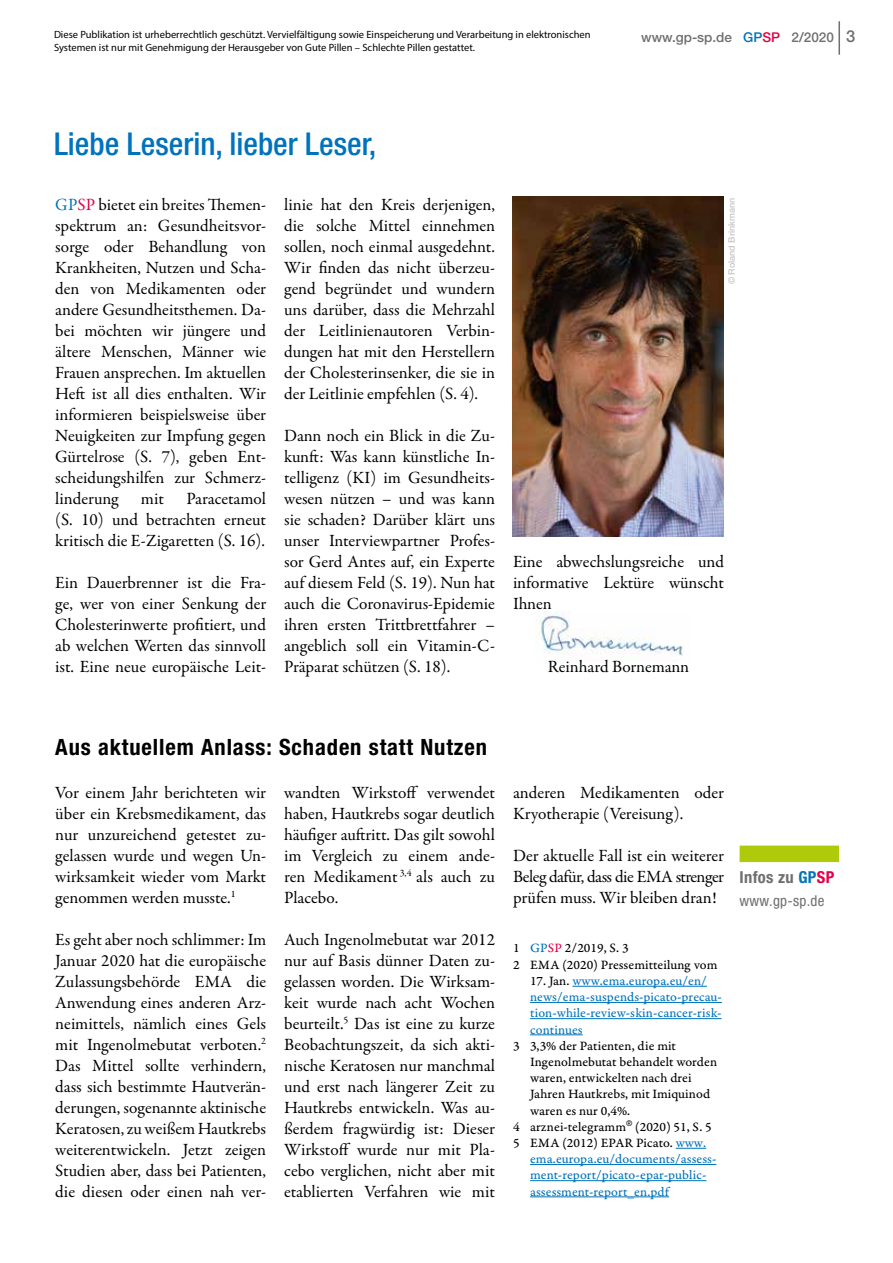
<style>
.page{position:relative;width:893px;height:1263px;background:#fff}
.page>*{position:absolute;margin:0;border:0;box-sizing:border-box;transform-origin:0 0}
.t1{font:500 condensed 31.5px "Helvetica Neue LT Std";color:#0073bc}
.t2{font:700 condensed 22.5px "Helvetica Neue LT";letter-spacing:.04em;color:#000}
.t3{font:17.25px/21px "Garamond Premr Pro";letter-spacing:-.005em;color:#000;text-align:justify}
.t4{font:700 condensed 16.5px "Helvetica Neue LT";letter-spacing:.02em;color:#706f6f}
.t5{font:condensed 15px "Helvetica Neue LT";letter-spacing:.02em;color:#706f6f}
.t6{font:13.5px/16.2px "Garamond Premr Pro Capt";color:#000}
.t7{font:13.5px/16.2px "Garamond Premr Pro Capt";color:#0073bc}
.t8{font:500 13.5px "Helvetica Neue LT";color:#706f6f}
.t9{font:10.5px/12.6px "Myriad Pro";color:#000}
.t10{font:500 9px "Helvetica Neue LT";color:#c6c6c6}
.s1{color:#0073bc}
.s2{color:#e50046}
.s3{font-size:16.5px}
.s4{color:#000}
</style>
<div class="page">
<hr style="left:838px;top:21px;width:2px;height:34px;background:#706f6f">
<img style="left:536px;top:611px;width:147px;height:45px">
<div style="left:740px;top:845px;width:99px;height:17px;background:#afca0b"></div>
<hr style="left:572px;top:986px;width:135px;height:1px;background:#0073bc">
<hr style="left:530px;top:1002px;width:192px;height:1px;background:#0073bc">
<hr style="left:530px;top:1018px;width:192px;height:1px;background:#0073bc">
<hr style="left:530px;top:1034px;width:53px;height:1px;background:#0073bc">
<hr style="left:676px;top:1148px;width:30px;height:1px;background:#0073bc">
<hr style="left:530px;top:1164px;width:186px;height:1px;background:#0073bc">
<hr style="left:530px;top:1180px;width:176px;height:1px;background:#0073bc">
<hr style="left:530px;top:1196px;width:139px;height:1px;background:#0073bc">
<img style="left:512px;top:197px;width:212px;height:340px">
<p class="t9" style="left:54px;top:28px;width:538px">Diese Publikation ist urheberrechtlich geschützt. Vervielfältigung sowie Einspeicherung und Verarbeitung in elektronischen<br>Systemen ist nur mit Genehmigung der Herausgeber von Gute Pillen – Schlechte Pillen gestattet.</p>
<h1 class="t1" style="left:54px;top:125px;width:324px">Liebe Leserin, lieber Leser,</h1>
<p class="t8" style="left:641px;top:29px;width:215px">www.gp-sp.de <span class="s1">GP</span><span class="s2">SP</span> 2/2020 <span class="s3">3</span></p>
<p class="t3" style="left:55px;top:194px;width:212px"><span class="s1">GP</span><span class="s2">SP</span> bietet ein breites Themen&shy;spektrum an: Gesundheitsvor&shy;sorge oder Behandlung von Krankheiten, Nutzen und Scha&shy;den von Medikamenten oder andere Gesundheitsthemen. Da&shy;bei möchten wir jüngere und ältere Menschen, Männer wie Frauen ansprechen. Im aktuellen Heft ist all dies enthalten. Wir informieren beispielsweise über Neuigkeiten zur Impfung gegen Gürtelrose (S. 7), geben Ent&shy;scheidungshilfen zur Schmerz&shy;linderung</p>
<p class="t3" style="left:55px;top:488px;width:212px;text-indent:131px">Paracetamol (S. 10) und betrachten erneut kritisch die E-Zigaretten (S. 16).</p>
<p class="t3" style="left:55px;top:572px;width:212px">Ein Dauerbrenner ist die Fra&shy;ge, wer von einer Senkung der Cholesterinwerte profitiert, und ab welchen Werten das sinnvoll ist. Eine neue europäische Leit-</p>
<p class="t3" style="left:141px;top:488px;width:25px">mit</p>
<p class="t3" style="left:284px;top:194px;width:212px">linie hat den Kreis derjenigen, die solche Mittel einnehmen sollen, noch einmal ausgedehnt.<br>Wir finden das nicht überzeu&shy;gend begründet und wundern uns darüber, dass die Mehrzahl der Leitlinienautoren Verbin&shy;dungen hat mit den Herstellern der Cholesterinsenker, die sie in der Leitlinie empfehlen (S. 4).</p>
<p class="t3" style="left:284px;top:425px;width:212px">Dann noch ein Blick in die Zu&shy;kunft: Was kann künstliche In&shy;telligenz (KI) im Gesundheits&shy;wesen nützen – und was kann sie schaden? Darüber klärt uns unser Interviewpartner Profes&shy;sor Gerd Antes auf, ein Experte auf diesem Feld (S. 19). Nun hat auch die Coronavirus-Epidemie ihren ersten Trittbrettfahrer – angeblich soll ein Vitamin-C-Präparat schützen (S. 18).</p>
<p class="t10" style="left:726px;top:284px;width:88px;rotate:-90deg">© Roland Brinkmann</p>
<p class="t3" style="left:513px;top:551px;width:212px">Eine abwechslungsreiche und informative Lektüre wünscht Ihnen</p>
<p class="t3" style="left:548px;top:656px;width:143px">Reinhard Bornemann</p>
<h2 class="t2" style="left:55px;top:734px;width:433px">aus aktuellem anlass: schaden statt nutzen</h2>
<p class="t3" style="left:55px;top:782px;width:212px">Vor einem Jahr berichteten wir über ein Krebsmedikament, das nur unzureichend getestet zu&shy;gelassen wurde und wegen Un&shy;wirksamkeit wieder vom Markt genommen werden musste.<sup>1</sup></p>
<p class="t3" style="left:55px;top:929px;width:212px">Es geht aber noch schlimmer: Im Januar 2020 hat die europäische Zulassungsbehörde EMA die Anwendung eines anderen Arz&shy;neimittels, nämlich eines Gels mit Ingenolmebutat verboten.<sup>2<br></sup>Das Mittel sollte verhindern, dass sich bestimmte Hautverän&shy;derungen, sogenannte aktinische Keratosen, zu weißem Hautkrebs weiterentwickeln. Jetzt zeigen Studien aber, dass bei Patienten, die diesen oder einen nah ver-</p>
<p class="t3" style="left:284px;top:782px;width:212px">wandten Wirkstoff verwendet haben, Hautkrebs sogar deutlich häufiger auftritt. Das gilt sowohl im Vergleich zu einem ande&shy;ren Medikament <sup>3,4</sup> als auch zu Placebo.</p>
<p class="t3" style="left:284px;top:929px;width:212px">Auch Ingenolmebutat war 2012 nur auf Basis dünner Daten zu&shy;gelassen worden. Die Wirksam&shy;keit wurde nach acht Wochen beurteilt.<sup>5</sup> Das ist eine zu kurze Beobachtungszeit, da sich akti&shy;nische Keratosen nur manchmal und erst nach längerer Zeit zu Hautkrebs entwickeln. Was au&shy;ßerdem fragwürdig ist: Dieser Wirkstoff wurde nur mit Pla&shy;cebo verglichen, nicht aber mit etablierten Verfahren wie mit</p>
<p class="t3" style="left:513px;top:782px;width:212px">anderen Medikamenten oder<br>Kryotherapie (Vereisung).</p>
<p class="t3" style="left:513px;top:845px;width:212px">Der aktuelle Fall ist ein weiterer Beleg dafür, dass die EMA strenger prüfen muss. Wir bleiben dran!</p>
<p class="t6" style="left:513px;top:940px;width:206px">1 <span class="s1">GP</span><span class="s2">SP</span> 2/2019, S. 3<br>2 EMA (2020) Pressemitteilung vom</p>
<p class="t7" style="left:530px;top:973px;width:193px"><span class="s4">17. Jan.</span> www.ema.europa.eu/en/ news/ema-suspends-picato-precau&shy;tion-while-review-skin-cancer-risk&shy;continues</p>
<p class="t6" style="left:513px;top:1038px;width:164px">3 3,3% der Patienten, die mit</p>
<p class="t6" style="left:530px;top:1054px;width:189px">Ingenolmebutat behandelt worden</p>
<p class="t6" style="left:530px;top:1070px;width:163px">waren, entwickelten nach drei</p>
<p class="t6" style="left:530px;top:1086px;width:182px">Jahren Hautkrebs, mit Imiquinod</p>
<p class="t6" style="left:530px;top:1102px;width:102px">waren es nur 0,4%.</p>
<p class="t6" style="left:513px;top:1119px;width:200px">4 arznei-telegramm<sup>®</sup> (2020) 51, S. 5</p>
<p class="t6" style="left:513px;top:1135px;width:195px">5 EMA (2012) EPAR Picato. <span class="s1">www.</span></p>
<p class="t7" style="left:530px;top:1151px;width:188px">ema.europa.eu/documents/assess-</p>
<p class="t7" style="left:530px;top:1167px;width:178px">ment-report/picato-epar-public-</p>
<p class="t7" style="left:530px;top:1183px;width:140px">assessment-report_en.pdf</p>
<p class="t4" style="left:740px;top:867px;width:96px">infos zu <span class="s1">gp</span><span class="s2">sp</span></p>
<p class="t5" style="left:740px;top:892px;width:86px">www.gp-sp.de</p>
</div>
